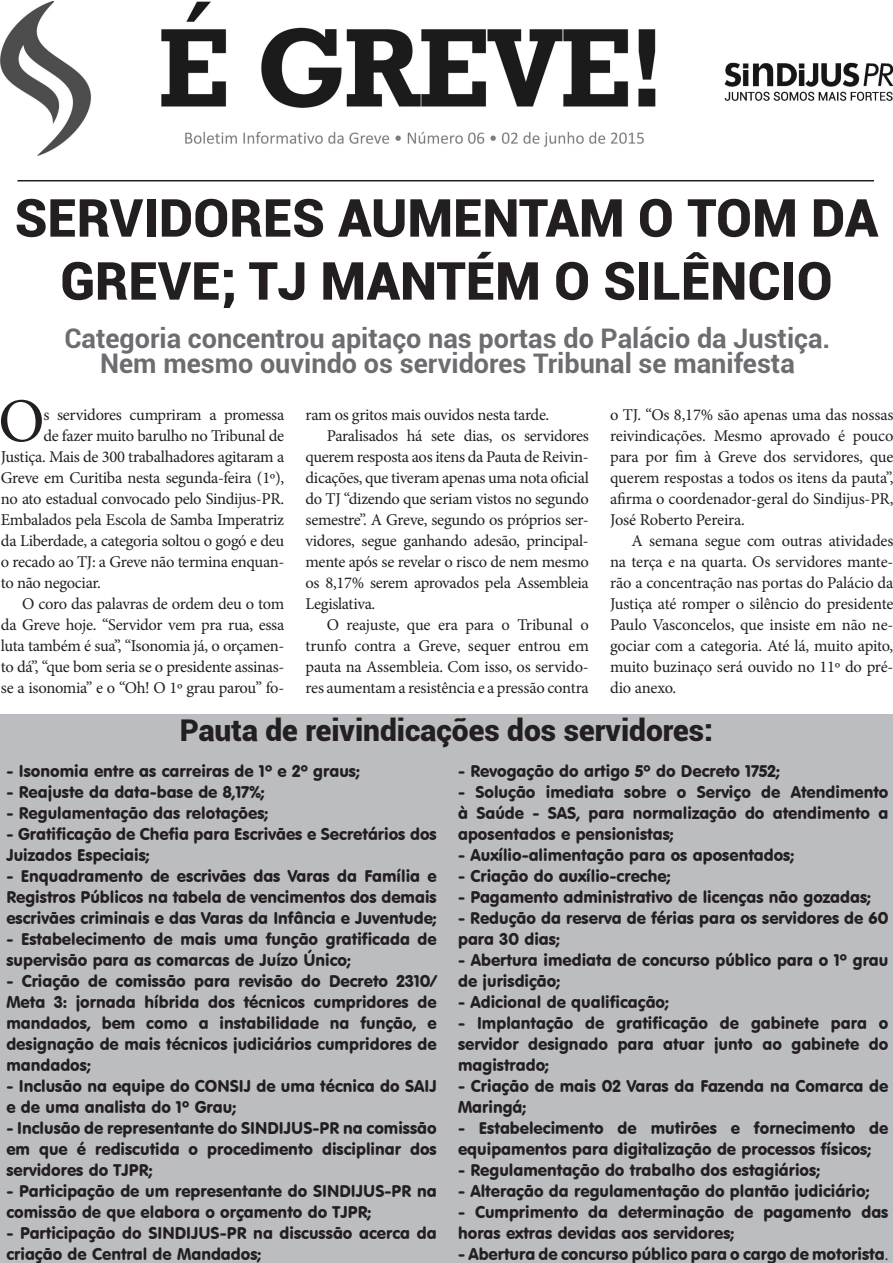
<style>
.page{position:relative;width:893px;height:1263px;background:#fff}
.page>*{position:absolute;margin:0;border:0;box-sizing:border-box;transform-origin:0 0}
.texto_jornal{font:62.1px "Minion Pro";color:#231f20}
.Título_grande{font:900 52.5px/63px "Roboto";color:#231f20;text-align:center}
.Título_grande-2{font:900 30px "Roboto";color:#231f20}
.retranca_título_gran{font:700 27px/25.2px "Roboto";color:#6c6d70;text-align:center}
.texto_jornal-2{font:16.5px/21px "VAG Rounded BT";color:#231f20}
.texto_jornal-3{font:16.5px/21px "Minion Pro";letter-spacing:-.02em;color:#231f20;text-align:justify}
.s1{font-family:"Minion Pro"}
</style>
<div class="page">
<hr style="left:17px;top:180px;width:857px;height:1px;background:#231f20">
<div style="left:0;top:714px;width:893px;height:548px;background:#bcbdc0"></div>
<img style="left:0;top:1px;width:893px;height:155px">
<p class="Título_grande" style="left:15px;top:184px;width:865px">SERVIDORES AUMENTAM O TOM DA<br>GREVE; TJ MANTÉM O SILÊNCIO</p>
<p class="retranca_título_gran" style="left:64px;top:324px;width:768px">Categoria concentrou apitaço nas portas do Palácio da Justiça.<br>Nem mesmo ouvindo os servidores Tribunal se manifesta</p>
<p class="texto_jornal" style="left:-2px;top:380px;width:48px">O</p>
<p class="texto_jornal-3" style="left:43px;top:404px;width:242px">s servidores cumpriram a promessa</p>
<p class="texto_jornal-3" style="left:43px;top:425px;width:242px">de fazer muito barulho no Tribunal de</p>
<p class="texto_jornal-3" style="left:1px;top:446px;width:285px">Justiça. Mais de 300 trabalhadores agitaram a</p>
<p class="texto_jornal-3" style="left:1px;top:467px;width:285px">Greve em Curitiba nesta segunda-feira (1º),</p>
<p class="texto_jornal-3" style="left:1px;top:488px;width:285px">no ato estadual convocado pelo Sindijus-PR.</p>
<p class="texto_jornal-3" style="left:1px;top:509px;width:285px">Embalados pela Escola de Samba Imperatriz</p>
<p class="texto_jornal-3" style="left:1px;top:530px;width:285px">da Liberdade, a categoria soltou o gogó e deu</p>
<p class="texto_jornal-3" style="left:1px;top:551px;width:285px">o recado ao TJ: a Greve não termina enquan-</p>
<p class="texto_jornal-3" style="left:1px;top:572px;width:102px">to não negociar.</p>
<p class="texto_jornal-3" style="left:1px;top:593px;width:285px;text-indent:21px">O coro das palavras de ordem deu o tom da Greve hoje. “Servidor vem pra rua, essa luta também é sua”, “Isonomia já, o orçamen&shy;to dá”, “que bom seria se o presidente assinas&shy;se a isonomia” e o “Oh! O 1º grau parou” fo-</p>
<p class="texto_jornal-3" style="left:306px;top:404px;width:245px">ram os gritos mais ouvidos nesta tarde.</p>
<p class="texto_jornal-3" style="left:306px;top:425px;width:285px;text-indent:21px">Paralisados há sete dias, os servidores querem resposta aos itens da Pauta de Reivin&shy;dicações, que tiveram apenas uma nota oficial do TJ “dizendo que seriam vistos no segundo semestre”. A Greve, segundo os próprios ser&shy;vidores, segue ganhando adesão, principal&shy;mente após se revelar o risco de nem mesmo os 8,17% serem aprovados pela Assembleia Legislativa.</p>
<p class="texto_jornal-3" style="left:306px;top:614px;width:285px;text-indent:21px">O reajuste, que era para o Tribunal o trunfo contra a Greve, sequer entrou em pauta na Assembleia. Com isso, os servido&shy;res aumentam a resistência e a pressão contra</p>
<p class="texto_jornal-3" style="left:610px;top:404px;width:285px">o TJ. “Os 8,17% são apenas uma das nossas reivindicações. Mesmo aprovado é pouco para por fim à Greve dos servidores, que querem respostas a todos os itens da pauta”, afirma o coordenador-geral do Sindijus-PR, José Roberto Pereira.</p>
<p class="texto_jornal-3" style="left:610px;top:530px;width:285px;text-indent:21px">A semana segue com outras atividades na terça e na quarta. Os servidores mante&shy;rão a concentração nas portas do Palácio da Justiça até romper o silêncio do presidente Paulo Vasconcelos, que insiste em não ne&shy;gociar com a categoria. Até lá, muito apito, muito buzinaço será ouvido no 11º do pré&shy;dio anexo.</p>
<p class="Título_grande-2" style="left:180px;top:709px;width:535px">Pauta de reivindicações dos servidores:</p>
<p class="texto_jornal-2" style="left:6px;top:760px;width:355px">- Isonomia entre as carreiras de 1º e 2º graus;</p>
<p class="texto_jornal-2" style="left:6px;top:781px;width:260px">- Reajuste da data-base de 8,17%;</p>
<p class="texto_jornal-2" style="left:6px;top:802px;width:264px">- Regulamentação das relotações;</p>
<p class="texto_jornal-2" style="left:6px;top:823px;width:432px">- Gratificação de Chefia para Escrivães e Secretários dos<br>Juizados Especiais;</p>
<p class="texto_jornal-2" style="left:6px;top:865px;width:432px;text-align:justify">- Enquadramento de escrivães das Varas da Família e Registros Públicos na tabela de vencimentos dos demais escrivães criminais e das Varas da Infância e Juventude;</p>
<p class="texto_jornal-2" style="left:6px;top:928px;width:432px">- Estabelecimento de mais uma função gratificada de supervisão para as comarcas de Juízo Único;</p>
<p class="texto_jornal-2" style="left:6px;top:970px;width:432px;text-align:justify">- Criação de comissão para revisão do Decreto 2310/ Meta 3: jornada híbrida dos técnicos cumpridores de mandados, bem como a instabilidade na função, e designação de mais técnicos judiciários cumpridores de mandados;</p>
<p class="texto_jornal-2" style="left:6px;top:1075px;width:432px">- Inclusão na equipe do CONSIJ de uma técnica do SAIJ e de uma analista do 1º Grau;</p>
<p class="texto_jornal-2" style="left:6px;top:1117px;width:432px;text-align:justify">- Inclusão de representante do SINDIJUS-PR na comissão em que é rediscutida o procedimento disciplinar dos servidores do TJPR;</p>
<p class="texto_jornal-2" style="left:6px;top:1180px;width:432px">- Participação de um representante do SINDIJUS-PR na comissão de que elabora o orçamento do TJPR;</p>
<p class="texto_jornal-2" style="left:6px;top:1222px;width:432px">- Participação do SINDIJUS-PR na discussão acerca da criação de Central de Mandados;</p>
<p class="texto_jornal-2" style="left:458px;top:760px;width:323px">- Revogação do artigo 5º do Decreto 1752;</p>
<p class="texto_jornal-2" style="left:458px;top:781px;width:432px;text-align:justify">- Solução imediata sobre o Serviço de Atendimento à Saúde - SAS, para normalização do atendimento a aposentados e pensionistas;</p>
<p class="texto_jornal-2" style="left:458px;top:844px;width:338px">- Auxílio-alimentação para os aposentados;</p>
<p class="texto_jornal-2" style="left:458px;top:865px;width:214px">- Criação do auxílio-creche;</p>
<p class="texto_jornal-2" style="left:458px;top:886px;width:414px">- Pagamento administrativo de licenças não gozadas;</p>
<p class="texto_jornal-2" style="left:458px;top:907px;width:432px">- Redução da reserva de férias para os servidores de 60 para 30 dias;</p>
<p class="texto_jornal-2" style="left:458px;top:949px;width:432px">- Abertura imediata de concurso público para o 1º grau de jurisdição;</p>
<p class="texto_jornal-2" style="left:458px;top:991px;width:212px">- Adicional de qualificação;</p>
<p class="texto_jornal-2" style="left:458px;top:1012px;width:432px;text-align:justify">- Implantação de gratificação de gabinete para o servidor designado para atuar junto ao gabinete do magistrado;</p>
<p class="texto_jornal-2" style="left:458px;top:1075px;width:432px">- Criação de mais 02 Varas da Fazenda na Comarca de<br>Maringá;</p>
<p class="texto_jornal-2" style="left:458px;top:1117px;width:432px">- Estabelecimento de mutirões e fornecimento de equipamentos para digitalização de processos físicos;</p>
<p class="texto_jornal-2" style="left:458px;top:1159px;width:364px">- Regulamentação do trabalho dos estagiários;</p>
<p class="texto_jornal-2" style="left:458px;top:1180px;width:413px">- Alteração da regulamentação do plantão judiciário;</p>
<p class="texto_jornal-2" style="left:458px;top:1201px;width:432px">- Cumprimento da determinação de pagamento das horas extras devidas aos servidores;</p>
<p class="texto_jornal-2" style="left:458px;top:1243px;width:432px">- Abertura de concurso público para o cargo de motorista<span class="s1">.</span></p>
</div>
